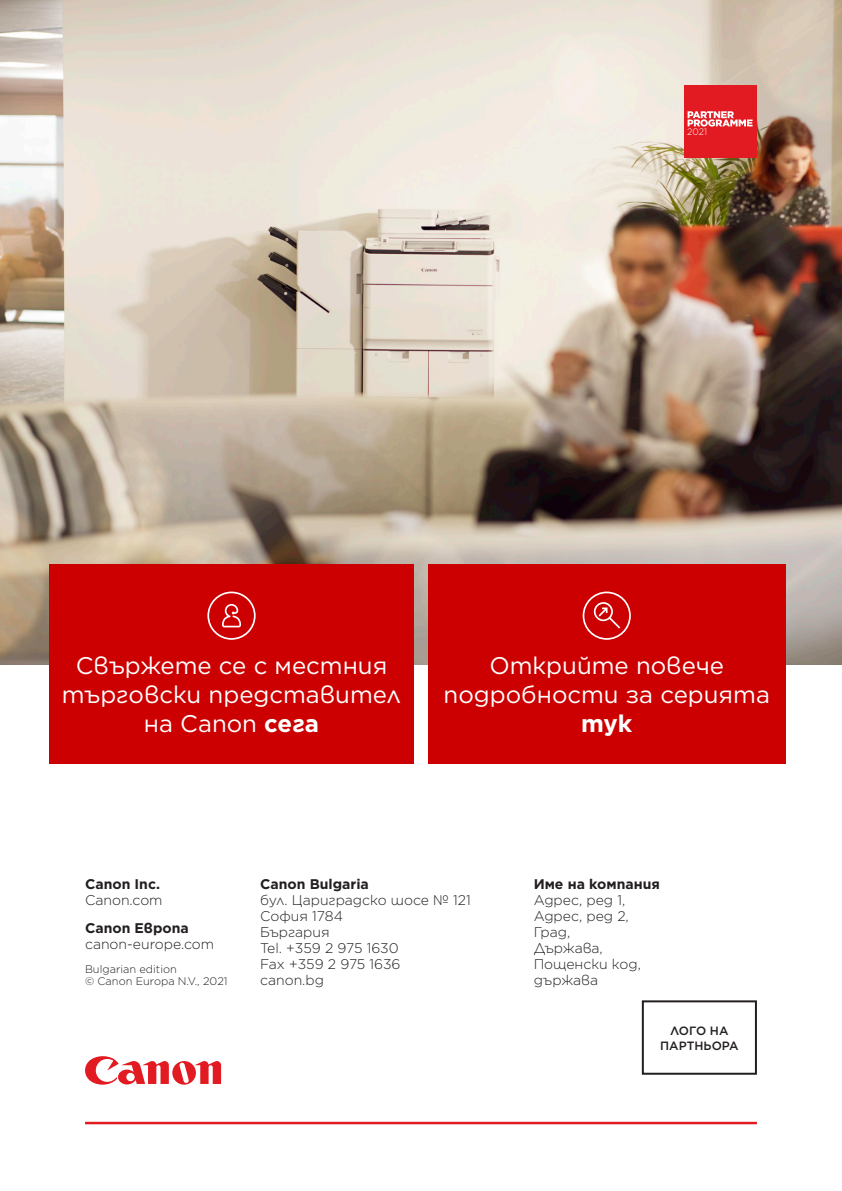
<style>
.page{position:relative;width:842px;height:1191px;background:#fff}
.page>*{position:absolute;margin:0;border:0;box-sizing:border-box;transform-origin:0 0}
.t1{font:24px/28.8px "Gotham";color:#fff;text-align:center}
.t2{font:300 14px/16px "Gotham";color:#231f20}
.t3{font:700 14px/16px "Gotham";color:#231f20}
.Intro_text{font:500 12px/14.4px "Gotham";color:#231f20;text-align:center}
.t4{font:300 11px/12px "Gotham";color:#231f20}
.t5{font:300 9.4px "Gotham";color:#fff;scale:.95 1}
.s1{font-weight:700}
.s2{font-weight:300}
</style>
<div class="page">
<hr style="left:85px;top:1121px;width:672px;height:3px;background:#e21a21">
<svg style="left:85px;top:1056px;width:136px;height:28px"></svg>
<img style="left:0;top:0;width:842px;height:664px">
<div style="left:49px;top:564px;width:365px;height:200px;background:#c00"></div>
<div style="left:428px;top:564px;width:357px;height:200px;background:#c00"></div>
<svg style="left:207px;top:591px;width:49px;height:49px"></svg>
<svg style="left:583px;top:591px;width:48px;height:49px"></svg>
<div style="left:685px;top:85px;width:72px;height:72px;background:#e21a21"></div>
<svg style="left:688px;top:111px;width:65px;height:16px"></svg>
<div style="left:642px;top:1000px;width:115px;height:74px;border:2px solid #231f20"></div>
<p class="t5" style="left:687px;top:125px;width:22px">2021</p>
<p class="t1" style="left:62px;top:650px;width:341px">Свържете се с местния търговски представител на Canon <span class="s1">сега</span></p>
<p class="t1" style="left:444px;top:650px;width:328px">Открийте повече подробности за серията <span class="s1">тук</span></p>
<p class="t3" style="left:85px;top:876px;width:79px">Canon Inc.<br><span class="s2">Canon.com</span></p>
<p class="t2" style="left:85px;top:919px;width:131px"><span class="s1">Canon Европа </span>canon-europe.com</p>
<p class="t4" style="left:85px;top:963px;width:144px">Bulgarian edition<br>© Canon Europa N.V., 2021</p>
<p class="t3" style="left:260px;top:876px;width:110px">Canon Bulgaria</p>
<p class="t2" style="left:260px;top:892px;width:212px">бул. Цариградско шосе № 121</p>
<p class="t2" style="left:260px;top:908px;width:84px">София 1784</p>
<p class="t2" style="left:260px;top:924px;width:71px">Бъргария</p>
<p class="t2" style="left:260px;top:940px;width:140px">Tel. +359 2 975 1630</p>
<p class="t2" style="left:260px;top:956px;width:142px">Fax +359 2 975 1636</p>
<p class="t2" style="left:260px;top:972px;width:65px">canon.bg</p>
<p class="t3" style="left:534px;top:876px;width:128px">Име на компания</p>
<p class="t2" style="left:534px;top:892px;width:93px">Адрес, ред 1,</p>
<p class="t2" style="left:534px;top:908px;width:97px">Адрес, ред 2,</p>
<p class="t2" style="left:534px;top:924px;width:38px">Град,</p>
<p class="t2" style="left:534px;top:940px;width:71px">Държава,</p>
<p class="t2" style="left:534px;top:956px;width:109px">Пощенски код, държава</p>
<p class="Intro_text" style="left:660px;top:1023px;width:80px">ЛОГО НА<br>ПАРТНЬОРА</p>
</div>
